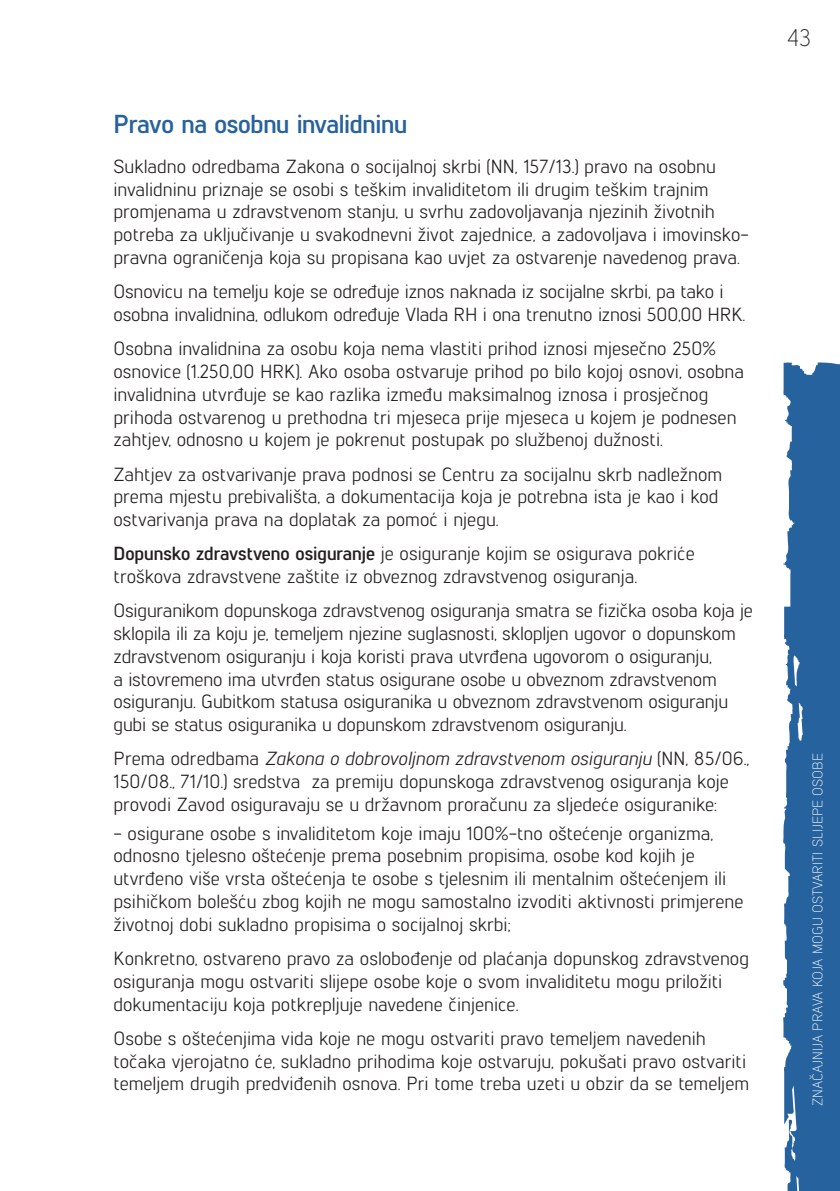
<style>
.page{position:relative;width:840px;height:1191px;background:#fff}
.page>*{position:absolute;margin:0;border:0;box-sizing:border-box;transform-origin:0 0}
.t1{font:700 26px "Lintel";letter-spacing:-.01em;color:#26629d}
.t2{font:300 24px "Lintel";color:#231f20}
.t3{font:19px/22.8px "Lintel";color:#231f20}
.t4{font:300 14px "Lintel";color:#fff}
.s1{font-weight:700}
.s2{font-style:italic}
</style>
<div class="page">
<svg style="left:783px;top:362px;width:56px;height:829px;background:#3970a5"></svg>
<div style="left:808px;top:607px;width:17px;height:499px;background:#26629d"></div>
<h1 class="t1" style="left:113px;top:106px;width:295px">Pravo na osobnu invalidninu</h1>
<p class="t3" style="left:113px;top:154px;width:636px">Sukladno odredbama Zakona o socijalnoj skrbi (NN, 157/13.) pravo na osobnu invalidninu priznaje se osobi s teškim invaliditetom ili drugim teškim trajnim promjenama u zdravstvenom stanju, u svrhu zadovoljavanja njezinih životnih potreba za uključivanje u svakodnevni život zajednice, a zadovoljava i imovinsko&shy;pravna ograničenja koja su propisana kao uvjet za ostvarenje navedenog prava.</p>
<p class="t3" style="left:113px;top:279px;width:633px">Osnovicu na temelju koje se određuje iznos naknada iz socijalne skrbi, pa tako i osobna invalidnina, odlukom određuje Vlada RH i ona trenutno iznosi 500,00 HRK.</p>
<p class="t3" style="left:113px;top:336px;width:631px">Osobna invalidnina za osobu koja nema vlastiti prihod iznosi mjesečno 250% osnovice (1.250,00 HRK). Ako osoba ostvaruje prihod po bilo kojoj osnovi, osobna invalidnina utvrđuje se kao razlika između maksimalnog iznosa i prosječnog prihoda ostvarenog u prethodna tri mjeseca prije mjeseca u kojem je podnesen zahtjev, odnosno u kojem je pokrenut postupak po službenoj dužnosti.</p>
<p class="t3" style="left:113px;top:461px;width:610px">Zahtjev za ostvarivanje prava podnosi se Centru za socijalnu skrb nadležnom prema mjestu prebivališta, a dokumentacija koja je potrebna ista je kao i kod ostvarivanja prava na doplatak za pomoć i njegu.</p>
<p class="t3" style="left:113px;top:541px;width:582px"><span class="s1">Dopunsko zdravstveno osiguranje</span> je osiguranje kojim se osigurava pokriće troškova zdravstvene zaštite iz obveznog zdravstvenog osiguranja.</p>
<p class="t3" style="left:113px;top:598px;width:640px">Osiguranikom dopunskoga zdravstvenog osiguranja smatra se fizička osoba koja je sklopila ili za koju je, temeljem njezine suglasnosti, sklopljen ugovor o dopunskom zdravstvenom osiguranju i koja koristi prava utvrđena ugovorom o osiguranju,<br>a istovremeno ima utvrđen status osigurane osobe u obveznom zdravstvenom osiguranju. Gubitkom statusa osiguranika u obveznom zdravstvenom osiguranju gubi se status osiguranika u dopunskom zdravstvenom osiguranju.</p>
<p class="t3" style="left:113px;top:746px;width:636px">Prema odredbama <span class="s2">Zakona o dobrovoljnom zdravstvenom osiguranju</span> (NN, 85/06.,<br>150/08., 71/10.) sredstva za premiju dopunskoga zdravstvenog osiguranja koje provodi Zavod osiguravaju se u državnom proračunu za sljedeće osiguranike:</p>
<p class="t3" style="left:113px;top:820px;width:631px">- osigurane osobe s invaliditetom koje imaju 100%-tno oštećenje organizma, odnosno tjelesno oštećenje prema posebnim propisima, osobe kod kojih je utvrđeno više vrsta oštećenja te osobe s tjelesnim ili mentalnim oštećenjem ili psihičkom bolešću zbog kojih ne mogu samostalno izvoditi aktivnosti primjerene životnoj dobi sukladno propisima o socijalnoj skrbi;</p>
<p class="t3" style="left:113px;top:945px;width:636px">Konkretno, ostvareno pravo za oslobođenje od plaćanja dopunskog zdravstvenog osiguranja mogu ostvariti slijepe osobe koje o svom invaliditetu mogu priložiti dokumentaciju koja potkrepljuje navedene činjenice.</p>
<p class="t3" style="left:113px;top:1025px;width:636px">Osobe s oštećenjima vida koje ne mogu ostvariti pravo temeljem navedenih točaka vjerojatno će, sukladno prihodima koje ostvaruju, pokušati pravo ostvariti temeljem drugih predviđenih osnova. Pri tome treba uzeti u obzir da se temeljem</p>
<p class="t2" style="left:786px;top:22px;width:26px">43</p>
<p class="t4" style="left:807px;top:1106px;width:354px;rotate:-90deg">ZNAČAJNIJA PRAVA KOJA MOGU OSTVARITI SLIJEPE OSOBE</p>
</div>
